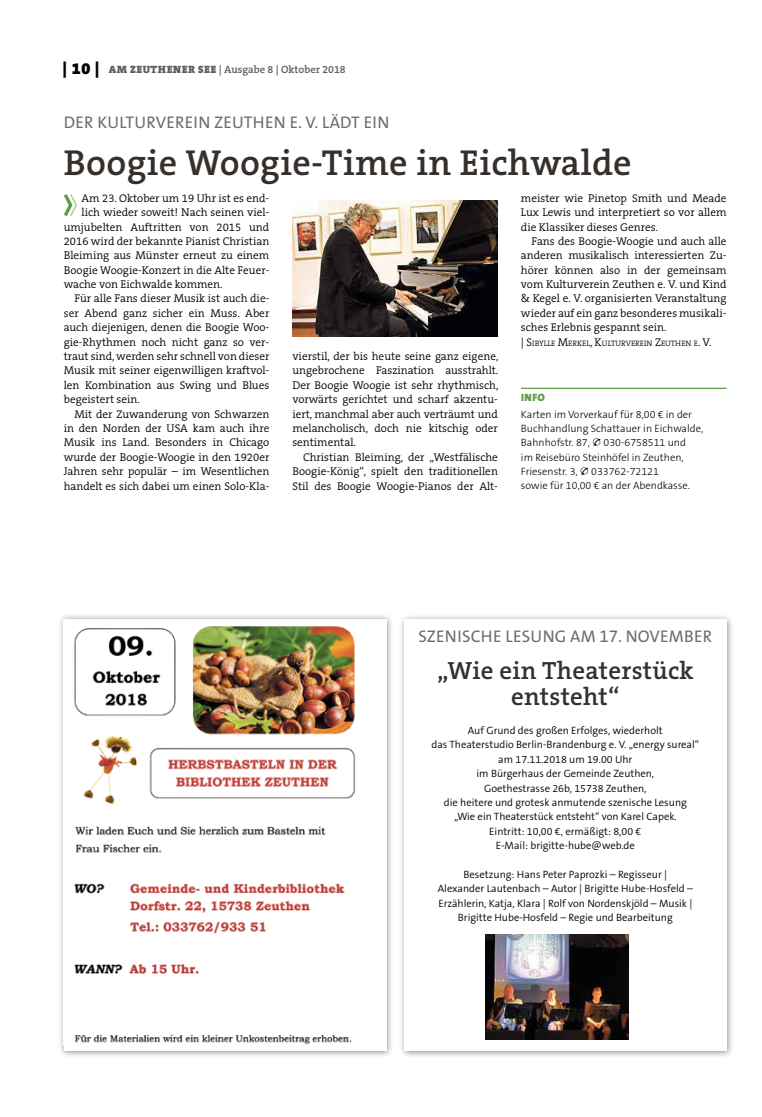
<style>
.page{position:relative;width:762px;height:1117px;background:#fff}
.page>*{position:absolute;margin:0;border:0;box-sizing:border-box;transform-origin:0 0}
.t1{font:600 36.25px "The Serif B W6";letter-spacing:.01em;color:#36302d}
.t2{font:600 25px/26.2px "The Serif B W6";letter-spacing:.01em;color:#36302d;text-align:center}
.t3{font:16.88px "The Sans B W5 Plain";letter-spacing:.015em;color:#716c69}
.t4{font:300 11.25px/14.4px "The Serif B W4";color:#000;text-align:justify}
.t5{font:300 10.62px/14.4px "The Sans B W4";color:#000;text-align:center}
.t6{font:300 10.62px/14.4px "The Sans B W3";color:#000}
.t7{font:600 10.62px "The Serif B W6";color:#615c58}
.t8{font:900 10.62px "The Sans B W9";color:#5e9d49}
.t9{font:300 7.88px "The Serif B W4";color:#000}
.s1{font-family:"The Serif B W9";font-weight:900;font-size:16.25px;color:#000}
.s2{font-family:"The Serif B W9";font-weight:900}
.s3{font-size:11.25px}
</style>
<div class="page">
<hr style="left:521px;top:387px;width:205px;height:2px;background:#5e9d49">
<img style="left:292px;top:200px;width:206px;height:136px">
<svg style="left:64px;top:194px;width:13px;height:22px"></svg>
<div style="left:58px;top:613px;width:336px;height:445px;background:#000;opacity:.45"></div>
<img style="left:64px;top:620px;width:322px;height:425px">
<div style="left:398px;top:613px;width:337px;height:445px;background:#000;opacity:.45"></div>
<div style="left:404px;top:618px;width:322px;height:432px;background:#fff"></div>
<img style="left:485px;top:934px;width:143px;height:105px">
<p class="t7" style="left:63px;top:63px;width:285px"><span class="s1">| 10 |</span> <span class="s2">AM ZEUTHENER SEE</span> | Ausgabe 8 | Oktober 2018</p>
<h3 class="t3" style="left:64px;top:111px;width:327px">DER KULTURVEREIN ZEUTHEN E. V. LÄDT EIN</h3>
<h1 class="t1" style="left:64px;top:139px;width:569px">Boogie Woogie-Time in Eichwalde</h1>
<p class="t4" style="left:82px;top:191px;width:189px">Am 23. Oktober um 19 Uhr ist es end-</p>
<p class="t4" style="left:82px;top:205px;width:188px">lich wieder soweit! Nach seinen viel-</p>
<p class="t4" style="left:64px;top:219px;width:207px">umjubelten Auftritten von 2015 und</p>
<p class="t4" style="left:64px;top:234px;width:207px">2016 wird der bekannte Pianist Christian</p>
<p class="t4" style="left:64px;top:248px;width:207px">Bleiming aus Münster erneut zu einem</p>
<p class="t4" style="left:64px;top:263px;width:207px">Boogie Woogie-Konzert in die Alte Feuer-</p>
<p class="t4" style="left:64px;top:277px;width:160px">wache von Eichwalde kommen.</p>
<p class="t4" style="left:74px;top:291px;width:196px">Für alle Fans dieser Musik ist auch die-</p>
<p class="t4" style="left:64px;top:306px;width:207px">ser Abend ganz sicher ein Muss. Aber</p>
<p class="t4" style="left:64px;top:320px;width:207px">auch diejenigen, denen die Boogie Woo-</p>
<p class="t4" style="left:64px;top:334px;width:207px">gie-Rhythmen noch nicht ganz so ver-</p>
<p class="t4" style="left:64px;top:349px;width:207px">traut sind, werden sehr schnell von dieser</p>
<p class="t4" style="left:64px;top:363px;width:207px">Musik mit seiner eigenwilligen kraftvol-</p>
<p class="t4" style="left:64px;top:378px;width:207px">len Kombination aus Swing und Blues</p>
<p class="t4" style="left:64px;top:392px;width:78px">begeistert sein.</p>
<p class="t4" style="left:74px;top:406px;width:196px">Mit der Zuwanderung von Schwarzen</p>
<p class="t4" style="left:64px;top:421px;width:207px">in den Norden der USA kam auch ihre</p>
<p class="t4" style="left:64px;top:435px;width:207px">Musik ins Land. Besonders in Chicago</p>
<p class="t4" style="left:64px;top:449px;width:207px">wurde der Boogie-Woogie in den 1920er</p>
<p class="t4" style="left:64px;top:464px;width:207px">Jahren sehr populär – im Wesentlichen</p>
<p class="t4" style="left:64px;top:478px;width:207px">handelt es sich dabei um einen Solo-Kla-</p>
<p class="t4" style="left:521px;top:191px;width:207px">meister wie Pinetop Smith und Meade Lux Lewis und interpretiert so vor allem die Klassiker dieses Genres.</p>
<p class="t4" style="left:521px;top:234px;width:207px;text-indent:11px">Fans des Boogie-Woogie und auch alle anderen musikalisch interessierten Zu&shy;hörer können also in der gemeinsam vom Kulturverein Zeuthen e. V. und Kind &amp; Kegel e. V. organisierten Veranstaltung wieder auf ein ganz besonderes musikali&shy;sches Erlebnis gespannt sein.</p>
<p class="t9" style="left:521px;top:338px;width:192px"><span class="s3">| S</span> IBYLLE <span class="s3">M</span>ERKEL<span class="s3">, K</span>ULTURVEREIN <span class="s3">Z</span>EUTHEN E<span class="s3">. V.</span></p>
<p class="t4" style="left:292px;top:349px;width:208px">vierstil, der bis heute seine ganz eigene, ungebrochene Faszination ausstrahlt.<br>Der Boogie Woogie ist sehr rhythmisch, vorwärts gerichtet und scharf akzentu&shy;iert, manchmal aber auch verträumt und melancholisch, doch nie kitschig oder sentimental.</p>
<p class="t4" style="left:292px;top:449px;width:207px;text-indent:11px">Christian Bleiming, der „Westfälische Boogie-König“, spielt den traditionellen Stil des Boogie Woogie-Pianos der Alt-</p>
<p class="t8" style="left:521px;top:390px;width:26px">INFO</p>
<p class="t6" style="left:521px;top:407px;width:184px">Karten im Vorverkauf für 8,00 € in der<br>Buchhandlung Schattauer in Eichwalde,<br>Bahnhofstr. 87,</p>
<p class="t6" style="left:521px;top:435px;width:166px;text-indent:83px">030-6758511 und im Reisebüro Steinhöfel in Zeuthen,<br>Friesenstr. 3,</p>
<p class="t6" style="left:521px;top:464px;width:170px;text-indent:70px">033762-72121<br>sowie für 10,00 € an der Abendkasse.</p>
<h3 class="t3" style="left:418px;top:625px;width:295px">SZENISCHE LESUNG AM 17. NOVEMBER</h3>
<h2 class="t2" style="left:437px;top:657px;width:258px">„Wie ein Theaterstück entsteht“</h2>
<p class="t5" style="left:431px;top:723px;width:269px">Auf Grund des großen Erfolges, wiederholt<br>das Theaterstudio Berlin-Brandenburg e. V. „energy sureal“ am 17.11.2018 um 19.00 Uhr<br>im Bürgerhaus der Gemeinde Zeuthen,<br>Goethestrasse 26b, 15738 Zeuthen,<br>die heitere und grotesk anmutende szenische Lesung<br>„Wie ein Theaterstück entsteht“ von Karel Capek.<br>Eintritt: 10,00 €, ermäßigt: 8,00 €<br>E-Mail: brigitte-hube@web.de</p>
<p class="t5" style="left:438px;top:867px;width:257px">Besetzung: Hans Peter Paprozki – Regisseur |<br>Alexander Lautenbach – Autor | Brigitte Hube-Hosfeld – Erzählerin, Katja, Klara | Rolf von Nordenskjöld – Musik | Brigitte Hube-Hosfeld – Regie und Bearbeitung</p>
</div>
